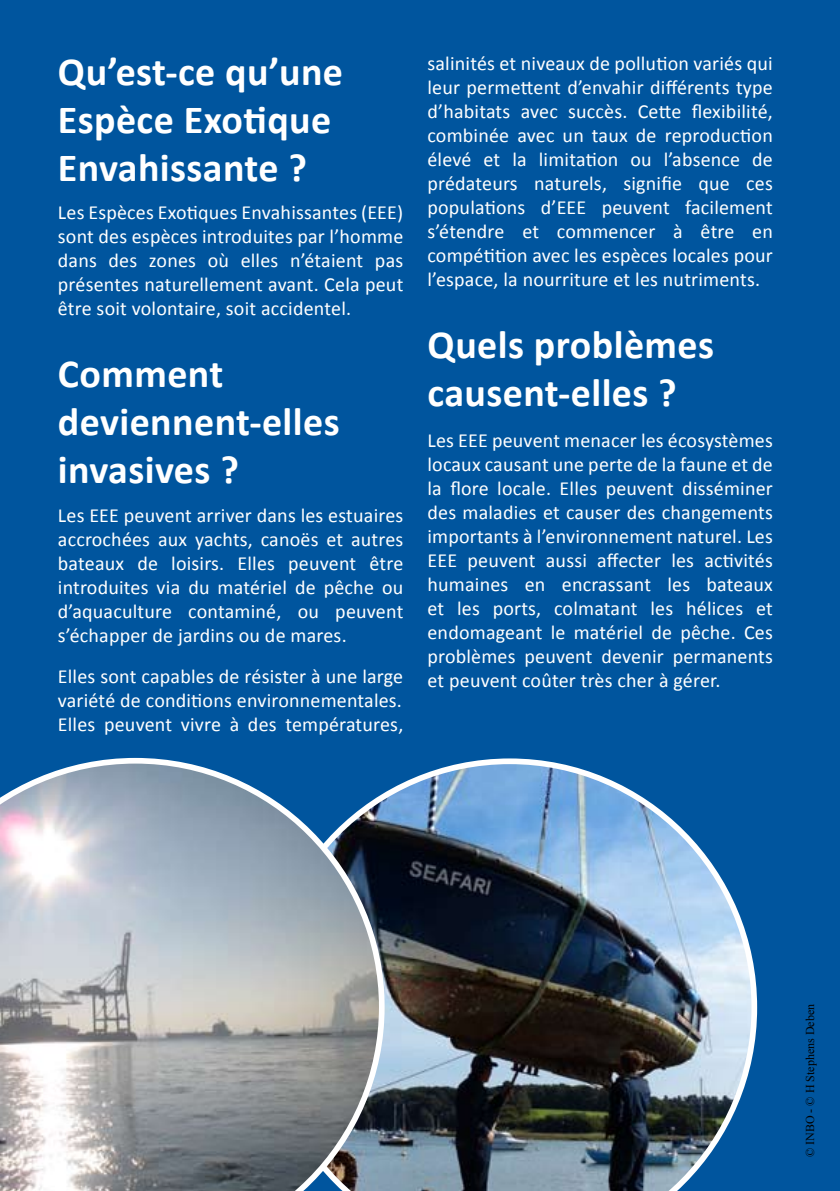
<style>
.page{position:relative;width:840px;height:1191px;background:#fff}
.page>*{position:absolute;margin:0;border:0;box-sizing:border-box;transform-origin:0 0}
.t1{font:700 40px/48px "Calibri";letter-spacing:.01em;color:#fff}
.t2{font:20px/24px "Calibri";letter-spacing:.01em;color:#fff;text-align:justify}
.t3{font:12px "Times New Roman";color:#000}
</style>
<div class="page">
<div style="left:0;top:0;width:839px;height:1191px;background:#00559e"></div>
<img style="left:384px;top:758px;width:372px;height:433px">
<svg style="left:0;top:758px;width:384px;height:433px;background:#9da6b0"></svg>
<h1 class="t1" style="left:58px;top:48px;width:286px">Qu’est-ce qu’une<br>Espèce Exotique<br>Envahissante ?</h1>
<p class="t2" style="left:58px;top:201px;width:347px">Les Espèces Exotiques Envahissantes (EEE) sont des espèces introduites par l’homme dans des zones où elles n’étaient pas présentes naturellement avant. Cela peut être soit volontaire, soit accidentel.</p>
<h1 class="t1" style="left:58px;top:350px;width:283px">Comment deviennent-elles invasives ?</h1>
<p class="t2" style="left:58px;top:503px;width:347px">Les EEE peuvent arriver dans les estuaires accrochées aux yachts, canoës et autres bateaux de loisirs. Elles peuvent être introduites via du matériel de pêche ou d’aquaculture contaminé, ou peuvent s’échapper de jardins ou de mares.</p>
<p class="t2" style="left:58px;top:664px;width:347px">Elles sont capables de résister à une large variété de conditions environnementales.<br>Elles peuvent vivre à des températures,</p>
<p class="t2" style="left:427px;top:51px;width:347px">salinités et niveaux de pollution variés qui leur permettent d’envahir différents type d’habitats avec succès. Cette flexibilité, combinée avec un taux de reproduction élevé et la limitation ou l’absence de prédateurs naturels, signifie que ces populations d’EEE peuvent facilement s’étendre et commencer à être en compétition avec les espèces locales pour l’espace, la nourriture et les nutriments.</p>
<h1 class="t1" style="left:427px;top:321px;width:288px">Quels problèmes causent-elles ?</h1>
<p class="t2" style="left:427px;top:428px;width:347px">Les EEE peuvent menacer les écosystèmes locaux causant une perte de la faune et de la flore locale. Elles peuvent disséminer des maladies et causer des changements importants à l’environnement naturel. Les EEE peuvent aussi affecter les activités humaines en encrassant les bateaux et les ports, colmatant les hélices et endomageant le matériel de pêche. Ces problèmes peuvent devenir permanents et peuvent coûter très cher à gérer.</p>
<p class="t3" style="left:801px;top:1157px;width:154px;rotate:-90deg">© INBO - © H Stephens Deben</p>
</div>
